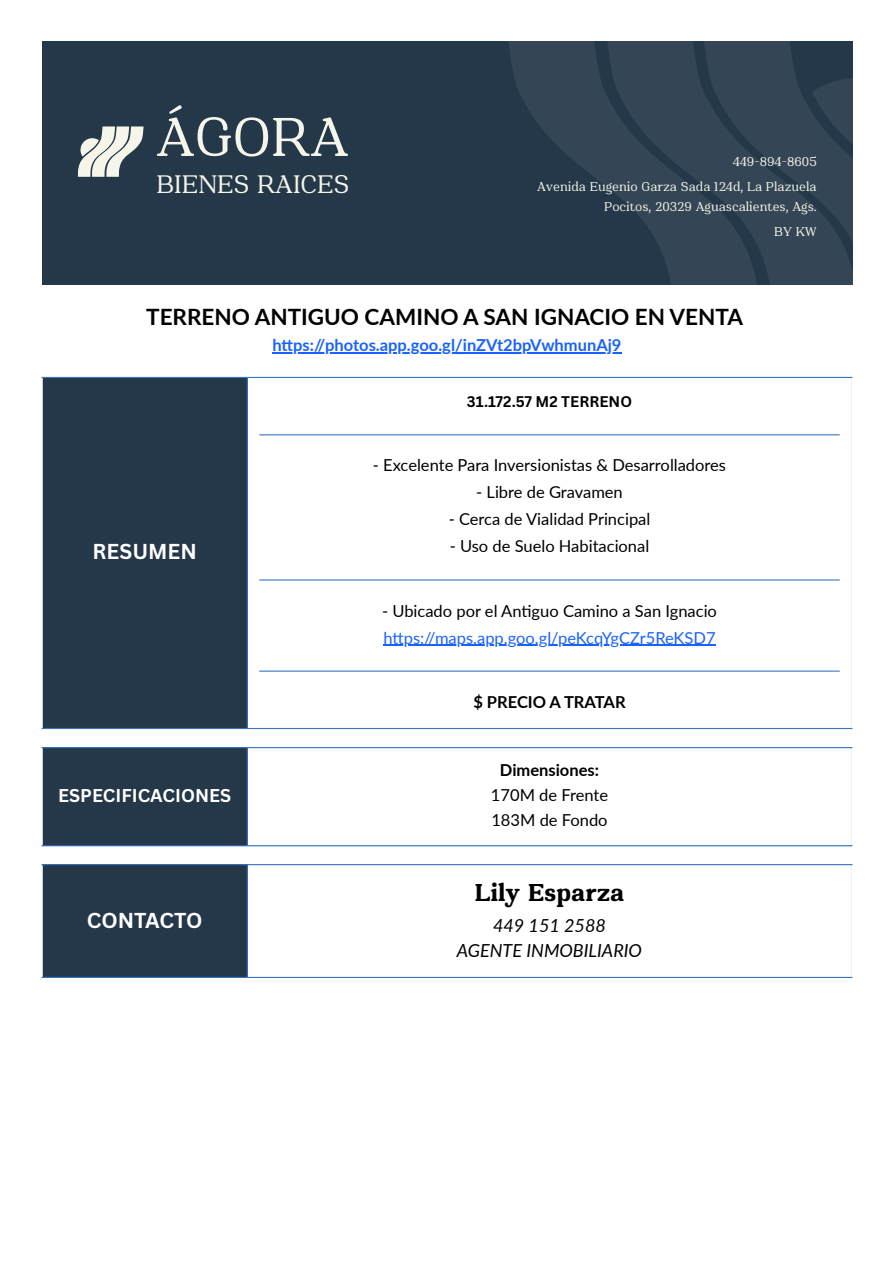
<style>
.page{position:relative;width:894px;height:1263px;background:#fff}
.page>*{position:absolute;margin:0;border:0;box-sizing:border-box;transform-origin:0 0}
.t1{font:60.3px "Montnapha";color:#f5f5ea}
.t2{font:28.05px "Montnapha";color:#f5f5ea}
.t3{font:700 27px "Montnapha";color:#000}
.t4{font:700 22.5px "Lato";color:#000}
.t5{font:700 21px "Canva Sans";color:#fff}
.t6{font:italic 18px/25.8px "Lato";color:#000;text-align:center}
.t7{font:700 18px "Canva Sans";color:#fff}
.t8{font:16.5px/24.8px "Lato";color:#000;text-align:center}
.t9{font:16.5px/27px "Lato";color:#1a62ff}
.t10{font:700 16.5px "Lato";color:#1a62ff}
.t11{font:700 16.5px "Lato";color:#000}
.t12{font:700 15px "Canva Sans";color:#000}
.t13{font:14.1px/19.5px "Montnapha";color:#f5f5ea;text-align:right}
.s1{color:#000}
.s2{font-weight:700}
</style>
<div class="page">
<hr style="left:272px;top:352px;width:349px;height:1px;background:#1a62ff">
<div style="left:42px;top:42px;width:810px;height:243px;background:#243849"></div>
<svg style="left:509px;top:42px;width:343px;height:243px;fill:#344655"></svg>
<svg style="left:78px;top:126px;width:65px;height:51px"></svg>
<div style="left:42px;top:377px;width:205px;height:352px;background:#243849"></div>
<hr style="left:383px;top:645px;width:332px;height:1px;background:#1a62ff">
<hr style="left:259px;top:434px;width:580px;height:1px;background:#3b75c2">
<hr style="left:259px;top:579px;width:580px;height:1px;background:#3b75c2">
<hr style="left:259px;top:670px;width:580px;height:2px;background:#3b75c2">
<hr style="left:42px;top:378px;width:1px;height:350px;background:#fff">
<hr style="left:247px;top:378px;width:1px;height:350px;background:#3b75c2">
<hr style="left:42px;top:377px;width:810px;height:1px;background:#3b75c2">
<hr style="left:42px;top:728px;width:810px;height:1px;background:#3b75c2">
<div style="left:42px;top:747px;width:205px;height:99px;background:#243849"></div>
<hr style="left:42px;top:748px;width:1px;height:97px;background:#fff">
<hr style="left:247px;top:748px;width:1px;height:97px;background:#3b75c2">
<hr style="left:42px;top:747px;width:810px;height:1px;background:#3b75c2">
<hr style="left:42px;top:845px;width:810px;height:1px;background:#3b75c2">
<div style="left:42px;top:864px;width:205px;height:114px;background:#243849"></div>
<hr style="left:42px;top:865px;width:1px;height:112px;background:#fff">
<hr style="left:247px;top:865px;width:1px;height:112px;background:#3b75c2">
<hr style="left:42px;top:864px;width:810px;height:1px;background:#3b75c2">
<hr style="left:42px;top:977px;width:810px;height:1px;background:#3b75c2">
<p class="t1" style="left:156px;top:100px;width:194px">ÁGORA</p>
<p class="t2" style="left:156px;top:167px;width:194px">BIENES RAICES</p>
<p class="t13" style="left:537px;top:176px;width:281px">Avenida Eugenio Garza Sada 124d, La Plazuela<br>Pocitos, 20329 Aguascalientes, Ags.</p>
<p class="t13" style="left:732px;top:151px;width:85px">449-894-8605</p>
<h1 class="t4" style="left:146px;top:303px;width:598px">TERRENO ANTIGUO CAMINO A SAN IGNACIO EN VENTA</h1>
<h1 class="t10" style="left:272px;top:335px;width:350px">https://photos.app.goo.gl/inZVt2bpVwhmunAj9</h1>
<p class="t5" style="left:92px;top:537px;width:106px">RESUMEN</p>
<p class="t7" style="left:58px;top:783px;width:174px">ESPECIFICACIONES</p>
<p class="t5" style="left:87px;top:906px;width:117px">CONTACTO</p>
<h2 class="t12" style="left:467px;top:391px;width:166px">31.172.57 M2 TERRENO</h2>
<p class="t8" style="left:373px;top:453px;width:354px">- Excelente Para Inversionistas &amp; Desarrolladores</p>
<p class="t8" style="left:476px;top:480px;width:148px">- Libre de Gravamen</p>
<p class="t8" style="left:448px;top:507px;width:203px">- Cerca de Vialidad Principal</p>
<p class="t8" style="left:449px;top:534px;width:201px">- Uso de Suelo Habitacional</p>
<p class="t9" style="left:382px;top:597px;width:336px"><span class="s1">- Ubicado por el Antiguo Camino a San Ignacio </span>https://maps.app.goo.gl/peKcqYgCZr5ReKSD7</p>
<h1 class="t11" style="left:473px;top:691px;width:154px">$ PRECIO A TRATAR</h1>
<h1 class="t8" style="left:491px;top:757px;width:119px"><span class="s2">Dimensiones:<br></span>170M de Frente<br>183M de Fondo</h1>
<h1 class="t3" style="left:474px;top:876px;width:151px">Lily Esparza</h1>
<h1 class="t6" style="left:457px;top:912px;width:186px">449 151 2588<br>AGENTE INMOBILIARIO</h1>
<p class="t13" style="left:774px;top:221px;width:44px">BY KW</p>
</div>
